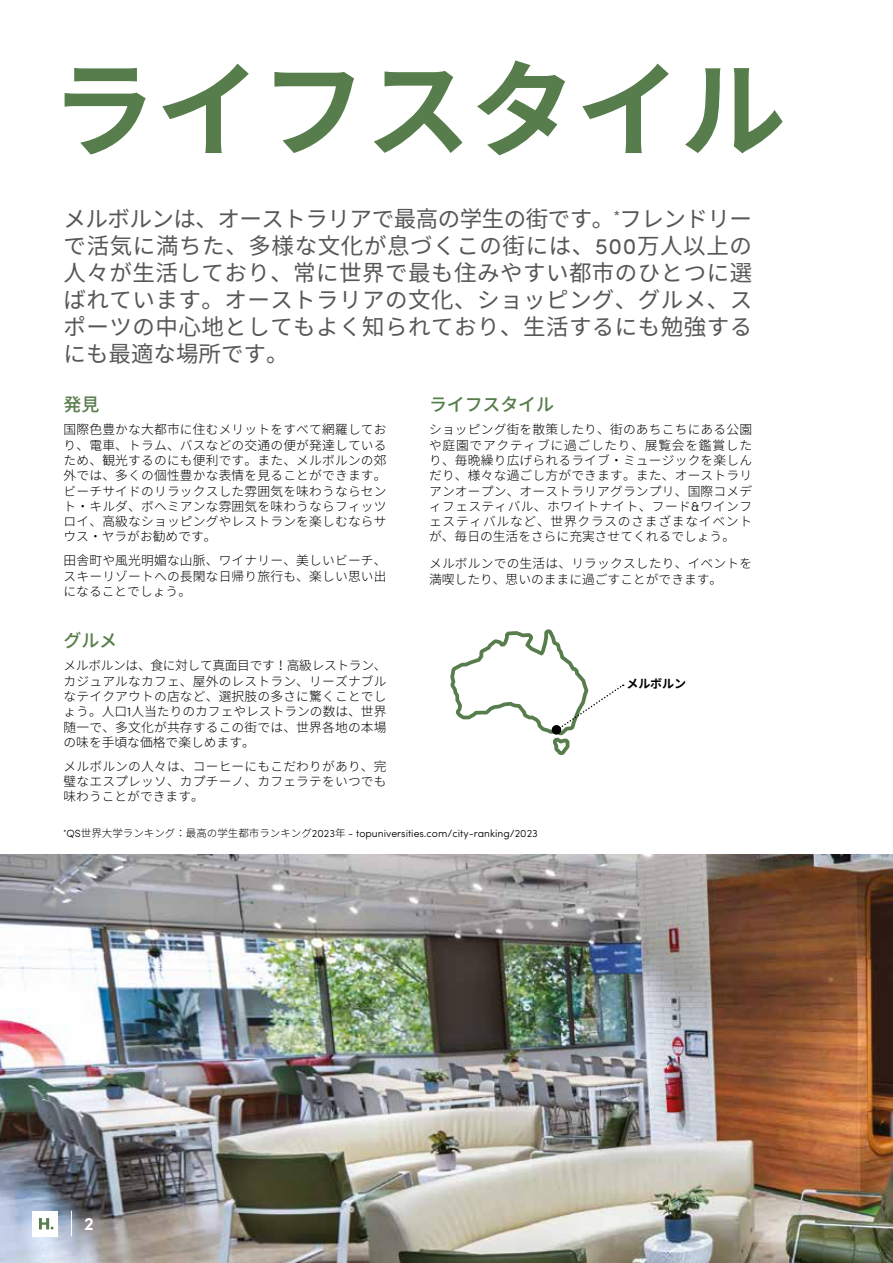
<style>
.page{position:relative;width:893px;height:1263px;background:#fff}
.page>*{position:absolute;margin:0;border:0;box-sizing:border-box;transform-origin:0 0}
.t1{font:700 105px "Source Han Sans";color:#577d4c}
.t2{font:22.5px/27px "Source Han Sans";letter-spacing:.02em;color:#575756;text-align:justify}
.t3{font:500 18px "Source Han Sans";letter-spacing:-.01em;color:#577d4c}
.t4{font:600 18px "Sofia Pro";color:#fff}
.t5{font:300 12.75px/15.3px "Source Han Sans";letter-spacing:.015em;color:#000;text-align:justify}
.t6{font:700 12px "Source Han Sans";letter-spacing:-.01em;color:#000}
.t7{font:300 10.5px "Sofia Pro";color:#000}
.s1{font-family:"Sofia Pro"}
.s2{font-family:"Source Han Sans"}
</style>
<div class="page">
<img style="left:0;top:855px;width:893px;height:408px">
<svg style="left:450px;top:629px;width:174px;height:126px"></svg>
<div style="left:32px;top:1211px;width:25px;height:25px;background:#fff"></div>
<svg style="left:39px;top:1218px;width:15px;height:11px"></svg>
<svg style="left:71px;top:1211px;width:1px;height:25px"></svg>
<h1 class="t1" style="left:51px;top:51px;width:737px">ライフスタイル</h1>
<h2 class="t2" style="left:64px;top:206px;width:690px">メルボルンは、オーストラリアで最高の学生の街です。<sup>*</sup>フレンドリーで活気に満ちた、多様な文化が息づくこの街には、<span class="s1">500</span>万人以上の人々が生活しており、常に世界で最も住みやすい都市のひとつに選ばれています。オーストラリアの文化、ショッピング、グルメ、スポーツの中心地としてもよく知られており、生活するにも勉強するにも最適な場所です。</h2>
<h3 class="t3" style="left:64px;top:394px;width:37px">発見</h3>
<p class="t5" style="left:64px;top:422px;width:325px">国際色豊かな大都市に住むメリットをすべて網羅しており、電車、トラム、バスなどの交通の便が発達しているため、観光するのにも便利です。また、メルボルンの郊外では、多くの個性豊かな表情を見ることができます。ビーチサイドのリラックスした雰囲気を味わうならセント・キルダ、ボヘミアンな雰囲気を味わうならフィッツロイ、高級なショッピングやレストランを楽しむならサウス・ヤラがお勧めです。</p>
<p class="t5" style="left:64px;top:553px;width:325px">田舎町や風光明媚な山脈、ワイナリー、美しいビーチ、スキーリゾートへの長閑な日帰り旅行も、楽しい思い出になることでしょう。</p>
<h3 class="t3" style="left:64px;top:630px;width:55px">グルメ</h3>
<p class="t5" style="left:64px;top:658px;width:325px">メルボルンは、食に対して真面目です！高級レストラン、カジュアルなカフェ、屋外のレストラン、リーズナブルなテイクアウトの店など、選択肢の多さに驚くことでしょう。人口<span class="s1">1</span>人当たりのカフェやレストランの数は、世界随一で、多文化が共存するこの街では、世界各地の本場の味を手頃な価格で楽しめます。</p>
<p class="t5" style="left:64px;top:759px;width:325px">メルボルンの人々は、コーヒーにもこだわりがあり、完璧なエスプレッソ、カプチーノ、カフェラテをいつでも味わうことができます。</p>
<h3 class="t3" style="left:429px;top:394px;width:126px">ライフスタイル</h3>
<p class="t5" style="left:429px;top:422px;width:325px">ショッピング街を散策したり、街のあちこちにある公園や庭園でアクティブに過ごしたり、展覧会を鑑賞したり、毎晩繰り広げられるライブ・ミュージックを楽しんだり、様々な過ごし方ができます。また、オーストラリアンオープン、オーストラリアグランプリ、国際コメディフェスティバル、ホワイトナイト、フード<span class="s1">&amp;</span>ワインフェスティバルなど、世界クラスのさまざまなイベントが、毎日の生活をさらに充実させてくれるでしょう。</p>
<p class="t5" style="left:429px;top:556px;width:325px">メルボルンでの生活は、リラックスしたり、イベントを満喫したり、思いのままに過ごすことができます。</p>
<p class="t6" style="left:626px;top:677px;width:61px">メルボルン</p>
<p class="t7" style="left:64px;top:826px;width:476px"><sup>*</sup>QS<span class="s2">世界大学ランキング：最高の学生都市ランキング</span>2023<span class="s2">年</span> - topuniversities.com/city-ranking/2023</p>
<h3 class="t4" style="left:84px;top:1210px;width:11px">2</h3>
</div>
